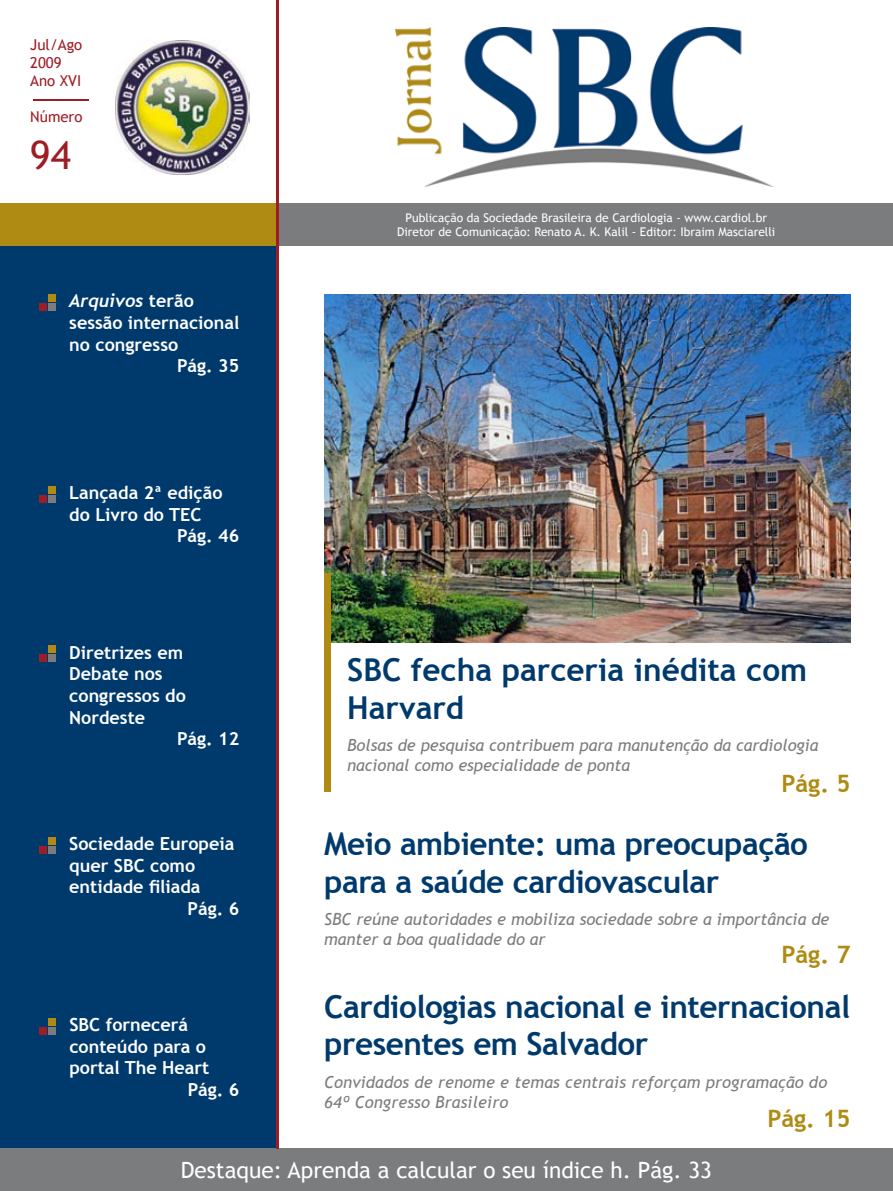
<style>
.page{position:relative;width:893px;height:1191px;background:#fff}
.page>*{position:absolute;margin:0;border:0;box-sizing:border-box;transform-origin:0 0}
.t1{font:39px "Trebuchet MS";color:#9e1d24}
.t2{font:700 31.5px/37.8px "Trebuchet MS";letter-spacing:-.015em;color:#003a6d}
.t3{font:700 24px "Trebuchet MS";color:#af8b13}
.t4{font:22.5px "Trebuchet MS";color:#fff}
.t5{font:700 18px "Trebuchet MS";color:#fff}
.t6{font:italic 700 18px "Trebuchet";color:#fff}
.t7{font:italic 16.5px/19.8px "Trebuchet MS";color:#7b7c7e}
.t8{font:15px/18px "Trebuchet MS";color:#9e1d24}
.t9{font:12px/14.4px "Trebuchet MS";color:#fff;text-align:center}
.s1{font-family:"Trebuchet MS";font-style:normal}
</style>
<div class="page">
<div style="left:0;top:225px;width:276px;height:937px;background:#003a6d"></div>
<div style="left:276px;top:203px;width:617px;height:43px;background:#7b7c7e"></div>
<div style="left:0;top:1148px;width:893px;height:43px;background:#7b7c7e"></div>
<img style="left:396px;top:28px;width:376px;height:158px">
<div style="left:0;top:203px;width:276px;height:43px;background:#af8b13"></div>
<hr style="left:276px;top:0;width:2px;height:1148px;background:#9e1d24">
<img style="left:116px;top:40px;width:133px;height:134px">
<img style="left:324px;top:294px;width:526px;height:349px">
<hr style="left:33px;top:99px;width:56px;height:1px;background:#9e1d24">
<div style="left:39px;top:303px;width:8px;height:8px;background:#9e1d24"></div>
<div style="left:48px;top:303px;width:8px;height:8px;background:#7b7c7e"></div>
<div style="left:48px;top:294px;width:8px;height:8px;background:#af8b13"></div>
<div style="left:39px;top:495px;width:8px;height:7px;background:#9e1d24"></div>
<div style="left:48px;top:495px;width:8px;height:7px;background:#7b7c7e"></div>
<div style="left:48px;top:486px;width:8px;height:7px;background:#af8b13"></div>
<div style="left:39px;top:1026px;width:8px;height:8px;background:#9e1d24"></div>
<div style="left:48px;top:1026px;width:8px;height:8px;background:#7b7c7e"></div>
<div style="left:48px;top:1017px;width:8px;height:8px;background:#af8b13"></div>
<div style="left:39px;top:846px;width:8px;height:8px;background:#9e1d24"></div>
<div style="left:48px;top:846px;width:8px;height:8px;background:#7b7c7e"></div>
<div style="left:48px;top:837px;width:8px;height:8px;background:#af8b13"></div>
<div style="left:324px;top:574px;width:7px;height:218px;background:#af8b13"></div>
<div style="left:39px;top:654px;width:8px;height:8px;background:#9e1d24"></div>
<div style="left:48px;top:654px;width:8px;height:8px;background:#7b7c7e"></div>
<div style="left:48px;top:645px;width:8px;height:8px;background:#af8b13"></div>
<p class="t8" style="left:30px;top:36px;width:54px">Jul/Ago<br>2009<br>Ano XVI</p>
<p class="t8" style="left:30px;top:108px;width:54px">Número</p>
<h1 class="t1" style="left:30px;top:132px;width:42px">94</h1>
<p class="t6" style="left:69px;top:290px;width:126px">Arquivos <span class="s1">terão</span></p>
<p class="t5" style="left:69px;top:311px;width:172px">sessão internacional</p>
<p class="t5" style="left:69px;top:333px;width:111px">no congresso</p>
<p class="t5" style="left:177px;top:354px;width:64px">Pág. 35</p>
<p class="t5" style="left:69px;top:481px;width:155px">Lançada 2ª edição</p>
<p class="t5" style="left:69px;top:503px;width:134px">do Livro do TEC</p>
<p class="t5" style="left:177px;top:524px;width:64px">Pág. 46</p>
<p class="t5" style="left:69px;top:641px;width:115px">Diretrizes em</p>
<p class="t5" style="left:69px;top:662px;width:95px">Debate nos</p>
<p class="t5" style="left:69px;top:684px;width:118px">congressos do</p>
<p class="t5" style="left:69px;top:706px;width:77px">Nordeste</p>
<p class="t5" style="left:177px;top:727px;width:64px">Pág. 12</p>
<p class="t5" style="left:69px;top:832px;width:167px">Sociedade Europeia</p>
<p class="t5" style="left:69px;top:854px;width:128px">quer SBC como</p>
<p class="t5" style="left:69px;top:875px;width:133px">entidade filiada</p>
<p class="t5" style="left:188px;top:897px;width:53px">Pág. 6</p>
<p class="t5" style="left:69px;top:1013px;width:120px">SBC fornecerá</p>
<p class="t5" style="left:69px;top:1035px;width:138px">conteúdo para o</p>
<p class="t5" style="left:69px;top:1056px;width:142px">portal The Heart</p>
<p class="t5" style="left:188px;top:1078px;width:53px">Pág. 6</p>
<p class="t9" style="left:397px;top:210px;width:380px">Publicação da Sociedade Brasileira de Cardiologia - www.cardiol.br<br>Diretor de Comunicação: Renato A. K. Kalil - Editor: Ibraim Masciarelli</p>
<h2 class="t2" style="left:347px;top:650px;width:461px">SBC fecha parceria inédita com<br>Harvard</h2>
<p class="t7" style="left:347px;top:735px;width:473px">Bolsas de pesquisa contribuem para manutenção da cardiologia nacional como especialidade de ponta</p>
<h3 class="t3" style="left:781px;top:768px;width:71px">Pág. 5</h3>
<h2 class="t2" style="left:324px;top:825px;width:485px">Meio ambiente: uma preocupação para a saúde cardiovascular</h2>
<p class="t7" style="left:324px;top:909px;width:507px">SBC reúne autoridades e mobiliza sociedade sobre a importância de manter a boa qualidade do ar</p>
<h3 class="t3" style="left:781px;top:939px;width:71px">Pág. 7</h3>
<h2 class="t2" style="left:324px;top:987px;width:528px">Cardiologias nacional e internacional presentes em Salvador</h2>
<p class="t7" style="left:324px;top:1072px;width:504px">Convidados de renome e temas centrais reforçam programação do<br>64º Congresso Brasileiro</p>
<h3 class="t3" style="left:767px;top:1103px;width:85px">Pág. 15</h3>
<h3 class="t4" style="left:181px;top:1156px;width:533px">Destaque: Aprenda a calcular o seu índice h. Pág. 33</h3>
</div>
